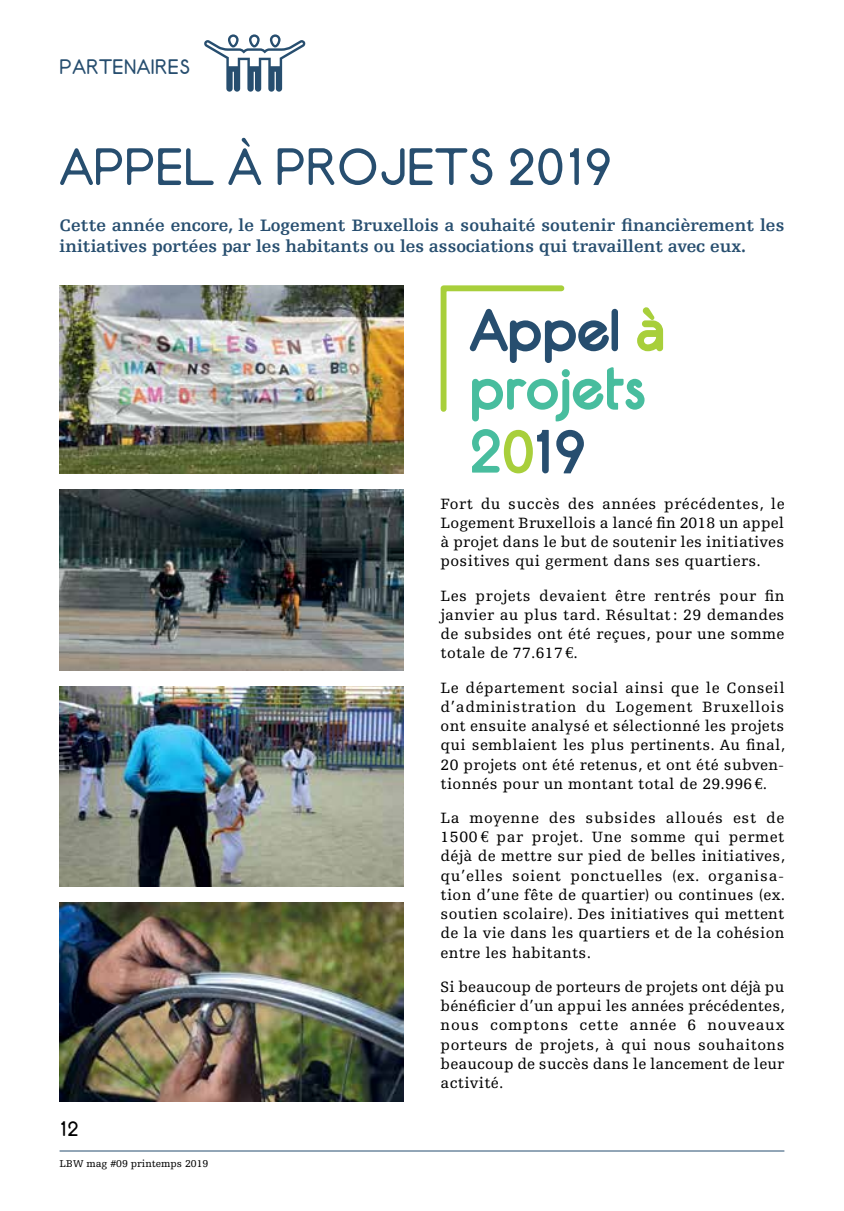
<style>
.page{position:relative;width:844px;height:1211px;background:#fff}
.page>*{position:absolute;margin:0;border:0;box-sizing:border-box;transform-origin:0 0}
.t1{font:52.5px "AR Techni";color:#274e6f}
.t2{font:21px "AR Techni";letter-spacing:.02em;color:#274e6f}
.t3{font:21px "AR Techni";color:#000}
.t4{font:700 17.5px/21px "Egyptienne F";color:#274e6f}
.t5{font:15.75px/19.2px "Egyptienne F";letter-spacing:.02em;color:#000;text-align:justify}
.t6{font:10.5px "Egyptienne F";color:#000}
.s1{font-family:"Euro Serif"}
</style>
<div class="page">
<hr style="left:60px;top:1150px;width:724px;height:1px;background:#274e6f">
<svg style="left:204px;top:34px;width:102px;height:58px"></svg>
<svg style="left:440px;top:285px;width:224px;height:137px"></svg>
<svg style="left:472px;top:429px;width:112px;height:45px"></svg>
<img style="left:60px;top:285px;width:343px;height:188px">
<img style="left:60px;top:489px;width:343px;height:181px">
<img style="left:60px;top:686px;width:343px;height:200px">
<img style="left:60px;top:902px;width:343px;height:199px">
<h2 class="t2" style="left:60px;top:54px;width:132px">PARTENAIRES</h2>
<h1 class="t1" style="left:60px;top:135px;width:554px">APPEL À PROJETS 2019</h1>
<p class="t4" style="left:60px;top:215px;width:726px">Cette année encore, le Logement Bruxellois a souhaité soutenir financièrement les initiatives portées par les habitants ou les associations qui travaillent avec eux.</p>
<h2 class="t3" style="left:60px;top:1116px;width:20px">12</h2>
<p class="t6" style="left:60px;top:1158px;width:150px">LBW mag #09 printemps 2019</p>
<p class="t5" style="left:440px;top:494px;width:345px">Fort du succès des années précédentes, le Logement Bruxellois a lancé fin 2018 un appel à projet dans le but de soutenir les initiatives positives qui germent dans ses quartiers.</p>
<p class="t5" style="left:440px;top:586px;width:345px">Les projets devaient être rentrés pour fin janvier au plus tard. Résultat: 29 demandes de subsides ont été reçues, pour une somme totale de 77.617 <span class="s1">€</span>.</p>
<p class="t5" style="left:440px;top:678px;width:346px">Le département social ainsi que le Conseil d’administration du Logement Bruxellois ont ensuite analysé et sélectionné les projets qui semblaient les plus pertinents. Au final, 20 projets ont été retenus, et ont été subven&shy;tionnés pour un montant total de 29.996 <span class="s1">€</span>.</p>
<p class="t5" style="left:440px;top:808px;width:346px">La moyenne des subsides alloués est de 1500 <span class="s1">€</span> par projet. Une somme qui permet déjà de mettre sur pied de belles initiatives, qu’elles soient ponctuelles (ex. organisa&shy;tion d’une fête de quartier) ou continues (ex. soutien scolaire). Des initiatives qui mettent de la vie dans les quartiers et de la cohésion entre les habitants.</p>
<p class="t5" style="left:440px;top:977px;width:346px">Si beaucoup de porteurs de projets ont déjà pu bénéficier d’un appui les années précédentes, nous comptons cette année 6 nouveaux porteurs de projets, à qui nous souhaitons beaucoup de succès dans le lancement de leur activité.</p>
</div>
